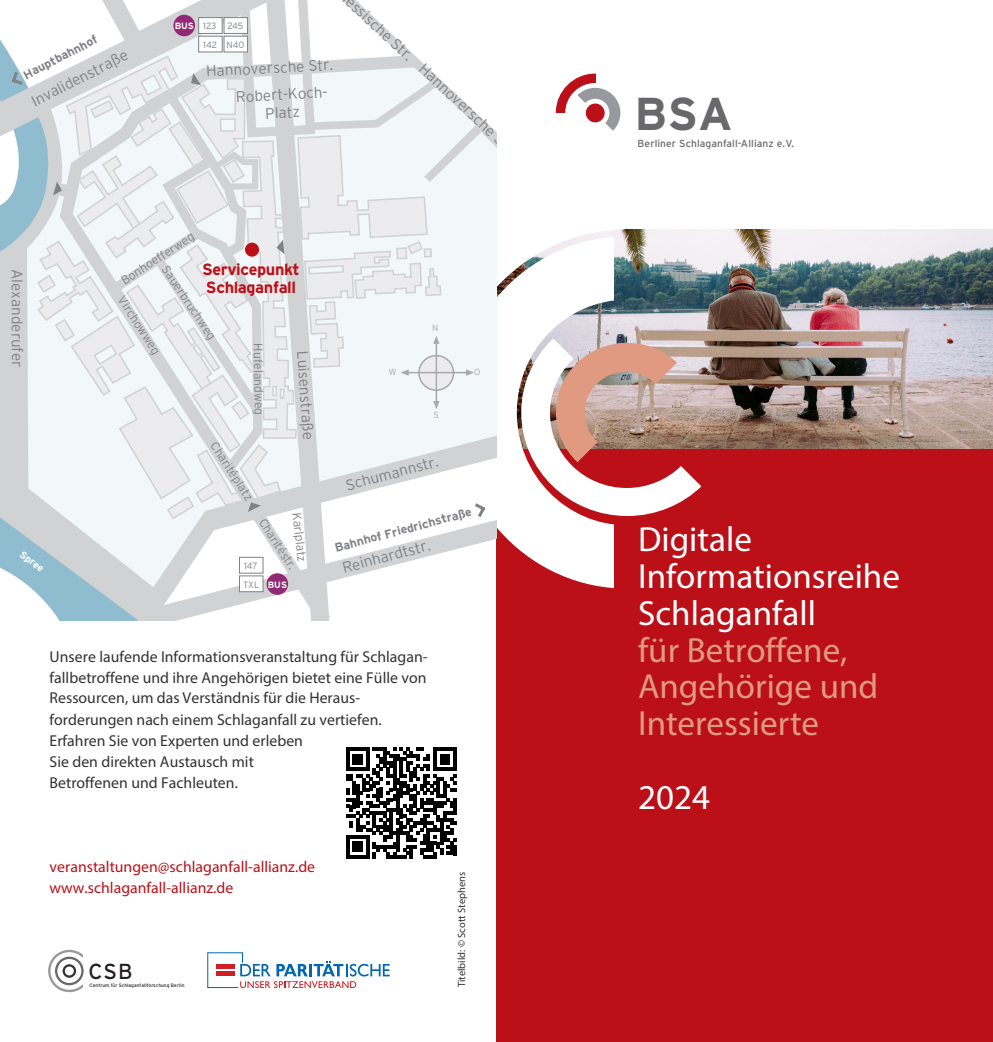
<style>
.page{position:relative;width:993px;height:1042px;background:#fff}
.page>*{position:absolute;margin:0;border:0;box-sizing:border-box;transform-origin:0 0}
.t1{font:700 46.02px "Interstate";color:#69696c}
.t2{font:35px/36.8px "Myriad Pro";color:#fff}
.t3{font:35px "Myriad Pro";color:#e19a82}
.t4{font:21.7px "Interstate";color:#231f20}
.t5{font:700 16.28px/18.2px "Interstate";letter-spacing:-.025em;color:#bb1018}
.t6{font:15.75px/21px "Myriad Pro";color:#333233}
.t7{font:15.75px/21px "Myriad Pro";color:#bb1018}
.t8{font:300 15.22px/18.2px "Interstate";letter-spacing:-.005em;color:#808285;text-align:center}
.t9{font:300 12.25px "Interstate";color:#808285}
.t10{font:700 12.25px "Interstate";color:#808285}
.t11{font:10.5px "Myriad Pro";color:#333233}
.t12{font:10.15px "Interstate";letter-spacing:.01em;color:#69696c}
.t13{font:700 10.15px "Interstate";color:#fff}
.t14{font:300 9.1px/18.6px "Interstate";letter-spacing:-.01em;color:#808285}
.t15{font:700 9.1px "Interstate";color:#fff}
.t16{font:300 8.92px "Interstate";color:#a8a9ad}
.t17{font:4.9px "Interstate";letter-spacing:.005em;color:#231f20}
.s1{font-weight:700;color:#fff}
</style>
<div class="page">
<img style="left:623px;top:229px;width:369px;height:220px">
<div style="left:496px;top:449px;width:496px;height:593px;background:#bb1018"></div>
<svg style="left:613px;top:309px;width:120px;height:207px"></svg>
<svg style="left:496px;top:508px;width:117px;height:80px;fill:#fff"></svg>
<svg style="left:496px;top:219px;width:127px;height:289px"></svg>
<svg style="left:346px;top:747px;width:110px;height:111px"></svg>
<svg style="left:448px;top:87px;width:48px;height:383px;fill:#f2f7f9"></svg>
<svg style="left:448px;top:520px;width:48px;height:31px"></svg>
<svg style="left:419px;top:356px;width:34px;height:34px"></svg>
<div style="left:418px;top:355px;width:36px;height:36px;border:2px solid #a8a9ad;border-radius:50%"></div>
<hr style="left:408px;top:372px;width:58px;height:1px;background:#a8a9ad">
<svg style="left:466px;top:369px;width:8px;height:7px"></svg>
<svg style="left:475px;top:503px;width:11px;height:14px"></svg>
<svg style="left:0;top:0;width:448px;height:620px"></svg>
<div style="left:245px;top:243px;width:14px;height:14px;background:#bb1018;border-radius:50%"></div>
<svg style="left:585px;top:88px;width:35px;height:43px"></svg>
<svg style="left:555px;top:74px;width:40px;height:39px"></svg>
<svg style="left:207px;top:952px;width:182px;height:36px"></svg>
<svg style="left:48px;top:950px;width:36px;height:42px"></svg>
<p class="t14" style="left:175px;top:16px;width:44px;text-align:right"><span class="s1">BUS</span> 123<br>142</p>
<p class="t14" style="left:226px;top:17px;width:19px">245<br>N40</p>
<p class="t10" style="left:21px;top:70px;width:83px;rotate:-28deg">Hauptbahnhof</p>
<p class="t8" style="left:28px;top:94px;width:108px;rotate:-27deg">Invalidenstraße</p>
<p class="t8" style="left:205px;top:62px;width:129px;rotate:-3deg">Hannoversche Str.</p>
<p class="t8" style="left:235px;top:88px;width:96px;rotate:-3deg">Robert-Koch-<br>Platz</p>
<p class="t8" style="left:355px;top:-8px;width:228px;rotate:43deg">essische Str. Hannoversche Str.</p>
<p class="t9" style="left:118px;top:275px;width:86px;rotate:-33deg">Bonhoefferweg</p>
<p class="t5" style="left:202px;top:260px;width:99px">Servicepunkt<br>Schlaganfall</p>
<p class="t8" style="left:27px;top:269px;width:100px;rotate:90deg">Alexanderufer</p>
<p class="t9" style="left:170px;top:263px;width:88px;rotate:56deg">Sauerbruchweg</p>
<p class="t9" style="left:127px;top:293px;width:69px;rotate:57deg">Virchowweg</p>
<p class="t9" style="left:265px;top:343px;width:73px;rotate:89deg">Hufelandweg</p>
<p class="t8" style="left:311px;top:350px;width:91px;rotate:86deg">Luisenstraße</p>
<p class="t9" style="left:219px;top:439px;width:69px;rotate:57deg">Charitéplatz</p>
<p class="t16" style="left:388px;top:367px;width:9px">W</p>
<p class="t16" style="left:432px;top:323px;width:8px">N</p>
<p class="t16" style="left:433px;top:410px;width:7px">S</p>
<p class="t8" style="left:343px;top:476px;width:96px;rotate:-15deg">Schumannstr.</p>
<p class="t16" style="left:474px;top:367px;width:8px">O</p>
<p class="t13" style="left:24px;top:548px;width:29px;rotate:37deg">Spree</p>
<p class="t9" style="left:268px;top:516px;width:60px;rotate:57deg">Charitéstr.</p>
<p class="t9" style="left:304px;top:512px;width:51px;rotate:84deg">Karlplatz</p>
<p class="t15" style="left:268px;top:579px;width:21px">BUS</p>
<p class="t14" style="left:243px;top:556px;width:18px">147<br>TXL</p>
<p class="t10" style="left:333px;top:541px;width:143px;rotate:-15deg">Bahnhof Friedrichstraße</p>
<p class="t8" style="left:340px;top:559px;width:92px;rotate:-15deg">Reinhardtstr.</p>
<p class="t6" style="left:50px;top:645px;width:379px">Unsere laufende Informationsveranstaltung für Schlagan&shy;fallbetroffene und ihre Angehörigen bietet eine Fülle von Ressourcen, um das Verständnis für die Heraus&shy;forderungen nach einem Schlaganfall zu vertiefen.<br>Erfahren Sie von Experten und erleben<br>Sie den direkten Austausch mit<br>Betroffenen und Fachleuten.</p>
<p class="t7" style="left:50px;top:855px;width:267px">veranstaltungen@schlaganfall-allianz.de www.schlaganfall-allianz.de</p>
<p class="t4" style="left:89px;top:959px;width:46px">CSB</p>
<p class="t17" style="left:90px;top:983px;width:96px">Centrum für Schlaganfallforschung Berlin</p>
<p class="t11" style="left:455px;top:987px;width:117px;rotate:-90deg">Titelbild: © Scott Stephens</p>
<p class="t1" style="left:634px;top:88px;width:100px">BSA</p>
<p class="t12" style="left:637px;top:138px;width:158px">Berliner Schlaganfall-Allianz e.V.</p>
<p class="t2" style="left:637px;top:521px;width:115px">Digitale</p>
<p class="t2" style="left:637px;top:557px;width:263px">Informationsreihe<br>Schlaganfall</p>
<p class="t3" style="left:637px;top:628px;width:211px">für Betroffene,</p>
<p class="t3" style="left:637px;top:665px;width:242px">Angehörige und</p>
<p class="t3" style="left:637px;top:702px;width:183px">Interessierte</p>
<p class="t2" style="left:637px;top:778px;width:74px">2024</p>
</div>
